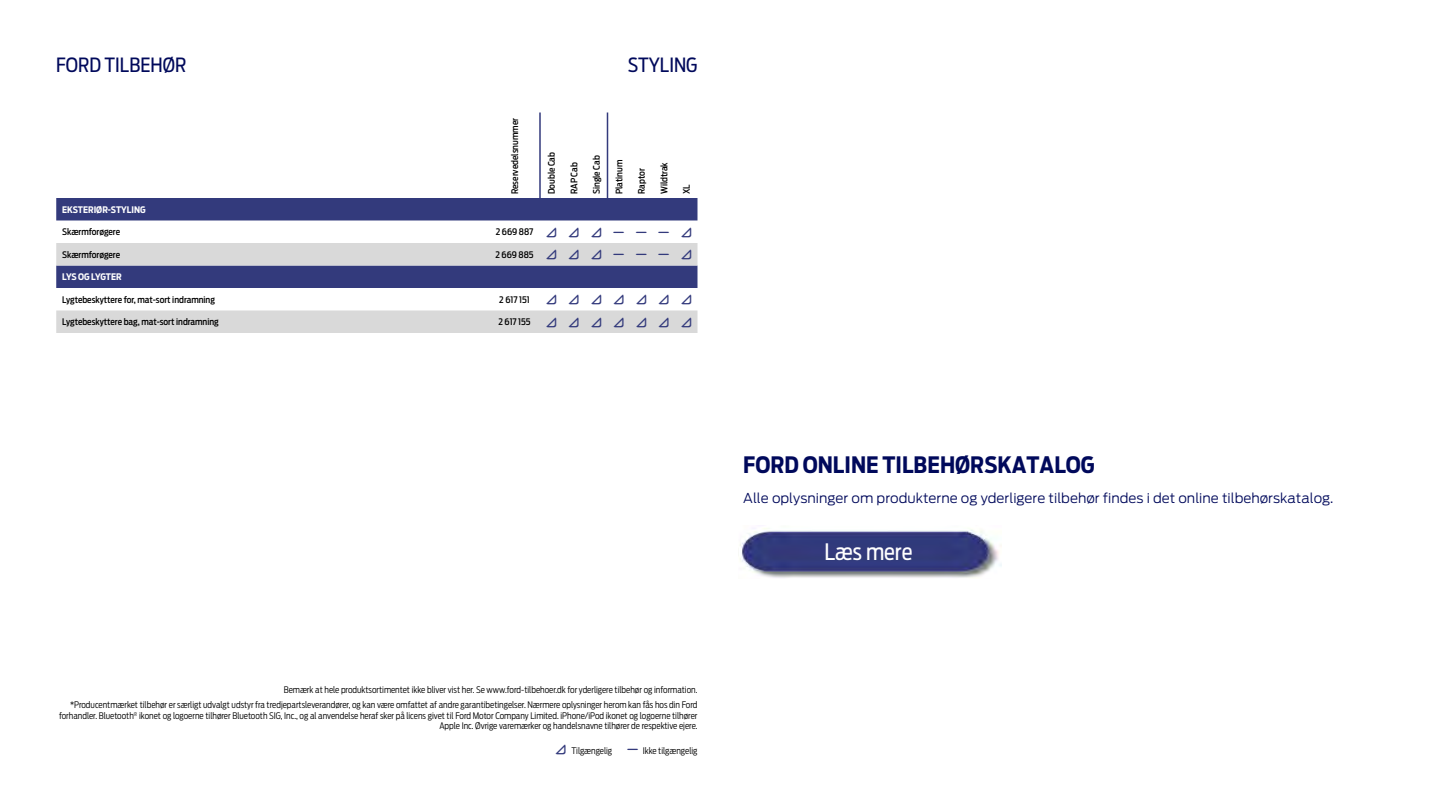
<style>
.page{position:relative;width:1440px;height:810px;background:#fff}
.page>*{position:absolute;margin:0;border:0;box-sizing:border-box;transform-origin:0 0}
.t1{font:700 22.5px "Ford Antenna Cond";color:#00095b}
.t2{font:22.5px "Ford Antenna Cond";color:#fff}
.t3{font:19.5px "Ford Antenna Cond";color:#00095b}
.t4{font:300 13.5px "Ford Antenna";color:#00095b}
.t5{font:300 9px/14.7px "Ford Antenna Cond";color:#000;text-align:right}
.t6{font:500 9px "Ford Antenna Cond";color:#000}
.t7{font:700 9px "Ford Antenna Cond";color:#fff}
.t8{font:700 9px "Ford Antenna Cond";letter-spacing:-.03em;color:#fff}
</style>
<div class="page">
<div style="left:56px;top:198px;width:642px;height:23px;background:#333a7c"></div>
<svg style="left:56px;top:243px;width:642px;height:90px;fill:#d9d9d9"></svg>
<hr style="left:539px;top:112px;width:2px;height:86px;background:#333a7c">
<hr style="left:607px;top:112px;width:1px;height:86px;background:#333a7c">
<img style="left:740px;top:528px;width:261px;height:50px">
<svg style="left:546px;top:250px;width:10px;height:9px"></svg>
<svg style="left:569px;top:250px;width:10px;height:9px"></svg>
<svg style="left:591px;top:250px;width:10px;height:9px"></svg>
<svg style="left:681px;top:250px;width:10px;height:9px"></svg>
<svg style="left:546px;top:295px;width:10px;height:9px"></svg>
<svg style="left:569px;top:295px;width:10px;height:9px"></svg>
<svg style="left:591px;top:295px;width:10px;height:9px"></svg>
<svg style="left:614px;top:295px;width:10px;height:9px"></svg>
<svg style="left:636px;top:295px;width:10px;height:9px"></svg>
<svg style="left:659px;top:295px;width:10px;height:9px"></svg>
<svg style="left:681px;top:295px;width:10px;height:9px"></svg>
<svg style="left:546px;top:317px;width:10px;height:10px"></svg>
<svg style="left:569px;top:317px;width:10px;height:10px"></svg>
<svg style="left:591px;top:317px;width:10px;height:10px"></svg>
<svg style="left:614px;top:317px;width:10px;height:10px"></svg>
<svg style="left:636px;top:317px;width:10px;height:10px"></svg>
<svg style="left:659px;top:317px;width:10px;height:10px"></svg>
<svg style="left:681px;top:317px;width:10px;height:10px"></svg>
<h2 class="t3" style="left:56px;top:48px;width:132px">FORD TILBEHØR</h2>
<h2 class="t3" style="left:628px;top:48px;width:71px">STYLING</h2>
<p class="t6" style="left:507px;top:194px;width:78px;rotate:-90deg">Reservedelsnummer</p>
<p class="t7" style="left:62px;top:202px;width:85px">EKSTERIØR-STYLING</p>
<p class="t6" style="left:62px;top:224px;width:59px">Skærmforøgere</p>
<p class="t6" style="left:496px;top:224px;width:39px">2 669 887</p>
<p class="t6" style="left:62px;top:247px;width:59px">Skærmforøgere</p>
<p class="t6" style="left:495px;top:247px;width:40px">2 669 885</p>
<p class="t8" style="left:62px;top:269px;width:61px">LYS OG LYGTER</p>
<p class="t6" style="left:62px;top:292px;width:154px">Lygtebeskyttere for, mat-sort indramning</p>
<p class="t6" style="left:499px;top:292px;width:32px">2 617 151</p>
<p class="t6" style="left:62px;top:314px;width:158px">Lygtebeskyttere bag, mat-sort indramning</p>
<p class="t6" style="left:498px;top:314px;width:34px">2 617 155</p>
<p class="t6" style="left:544px;top:194px;width:44px;rotate:-90deg">Double Cab</p>
<p class="t6" style="left:566px;top:194px;width:33px;rotate:-90deg">RAP Cab</p>
<p class="t6" style="left:589px;top:194px;width:40px;rotate:-90deg">Single Cab</p>
<p class="t6" style="left:611px;top:194px;width:36px;rotate:-90deg">Platinum</p>
<p class="t6" style="left:634px;top:194px;width:27px;rotate:-90deg">Raptor</p>
<p class="t6" style="left:656px;top:194px;width:34px;rotate:-90deg">Wildtrak</p>
<p class="t6" style="left:679px;top:194px;width:11px;rotate:-90deg">XL</p>
<h1 class="t1" style="left:743px;top:445px;width:353px">FORD ONLINE TILBEHØRSKATALOG</h1>
<h3 class="t4" style="left:743px;top:487px;width:592px">Alle oplysninger om produkterne og yderligere tilbehør findes i det online tilbehørskatalog.</h3>
<h1 class="t2" style="left:824px;top:532px;width:90px">Læs mere</h1>
<p class="t5" style="left:70px;top:682px;width:629px">Bemærk at hele produktsortimentet ikke bliver vist her. Se www.ford-tilbehoer.dk for yderligere tilbehør og information.<br>*Producentmærket tilbehør er særligt udvalgt udstyr fra tredjepartsleverandører, og kan være omfattet af andre garantibetingelser. Nærmere oplysninger herom kan fås hos din Ford</p>
<p class="t5" style="left:59px;top:709px;width:640px;line-height:10.5px">forhandler. Bluetooth<sup>®</sup> ikonet og logoerne tilhører Bluetooth SIG, Inc., og al anvendelse heraf sker på licens givet til Ford Motor Company Limited. iPhone/iPod ikonet og logoerne tilhører<br>Apple Inc. Øvrige varemærker og handelsnavne tilhører de respektive ejere.</p>
<p class="t5" style="left:571px;top:742px;width:42px">Tilgængelig</p>
<p class="t5" style="left:643px;top:742px;width:56px">Ikke tilgængelig</p>
</div>
